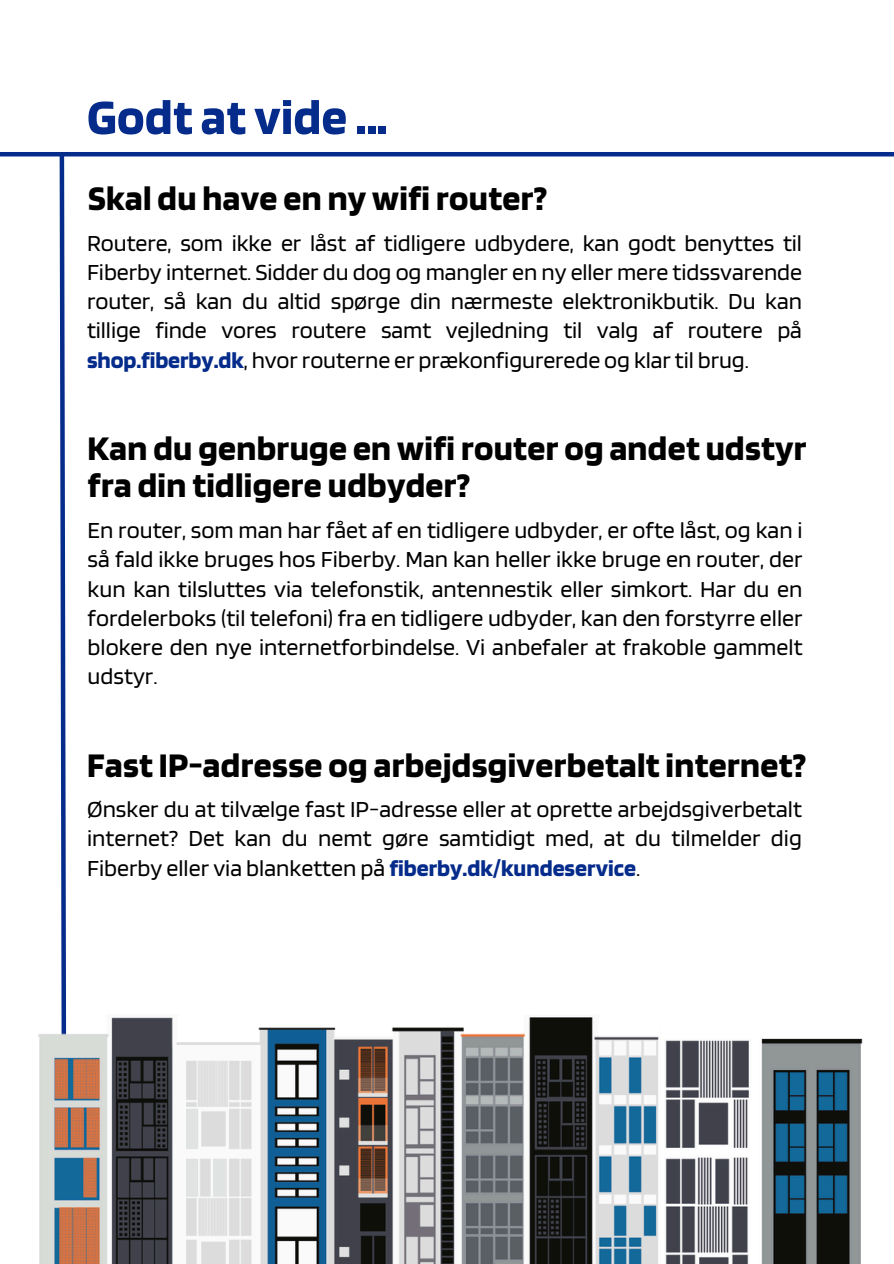
<style>
.page{position:relative;width:894px;height:1264px;background:#fff}
.page>*{position:absolute;margin:0;border:0;box-sizing:border-box;transform-origin:0 0}
.t1{font:700 51px "Blinker";letter-spacing:.01em;color:#052b8b}
.t2{font:700 36px/37.2px "Blinker";letter-spacing:.01em;color:#000}
.t3{font:24px/29.2px "Blinker";color:#000;text-align:justify}
.s1{font-weight:700;color:#052b8b}
</style>
<div class="page">
<hr style="left:0;top:152px;width:893px;height:4px;background:#052b8b">
<svg style="left:57px;top:156px;width:12px;height:858px"></svg>
<img style="left:38px;top:1014px;width:825px;height:249px">
<h1 class="t1" style="left:87px;top:85px;width:302px">Godt at vide ...</h1>
<p class="t2" style="left:88px;top:179px;width:460px">Skal du have en ny wifi router?</p>
<h2 class="t3" style="left:87px;top:227px;width:716px">Routere, som ikke er låst af tidligere udbydere, kan godt benyttes til Fiberby internet. Sidder du dog og mangler en ny eller mere tidssvarende router, så kan du altid spørge din nærmeste elektronikbutik. Du kan tillige finde vores routere samt vejledning til valg af routere på <span class="s1">shop.fiberby.dk</span>, hvor routerne er prækonfigurerede og klar til brug.</h2>
<h2 class="t2" style="left:88px;top:429px;width:720px">Kan du genbruge en wifi router og andet udstyr fra din tidligere udbyder?</h2>
<p class="t3" style="left:88px;top:515px;width:716px">En router, som man har fået af en tidligere udbyder, er ofte låst, og kan i så fald ikke bruges hos Fiberby. Man kan heller ikke bruge en router, der kun kan tilsluttes via telefonstik, antennestik eller simkort. Har du en fordelerboks (til telefoni) fra en tidligere udbyder, kan den forstyrre eller blokere den nye internetforbindelse. Vi anbefaler at frakoble gammelt udstyr.</p>
<h2 class="t2" style="left:87px;top:745px;width:720px">Fast IP-adresse og arbejdsgiverbetalt internet?</h2>
<p class="t3" style="left:87px;top:794px;width:716px">Ønsker du at tilvælge fast IP-adresse eller at oprette arbejdsgiverbetalt internet? Det kan du nemt gøre samtidigt med, at du tilmelder dig Fiberby eller via blanketten på <span class="s1">fiberby.dk/kundeservice</span>.</p>
</div>
